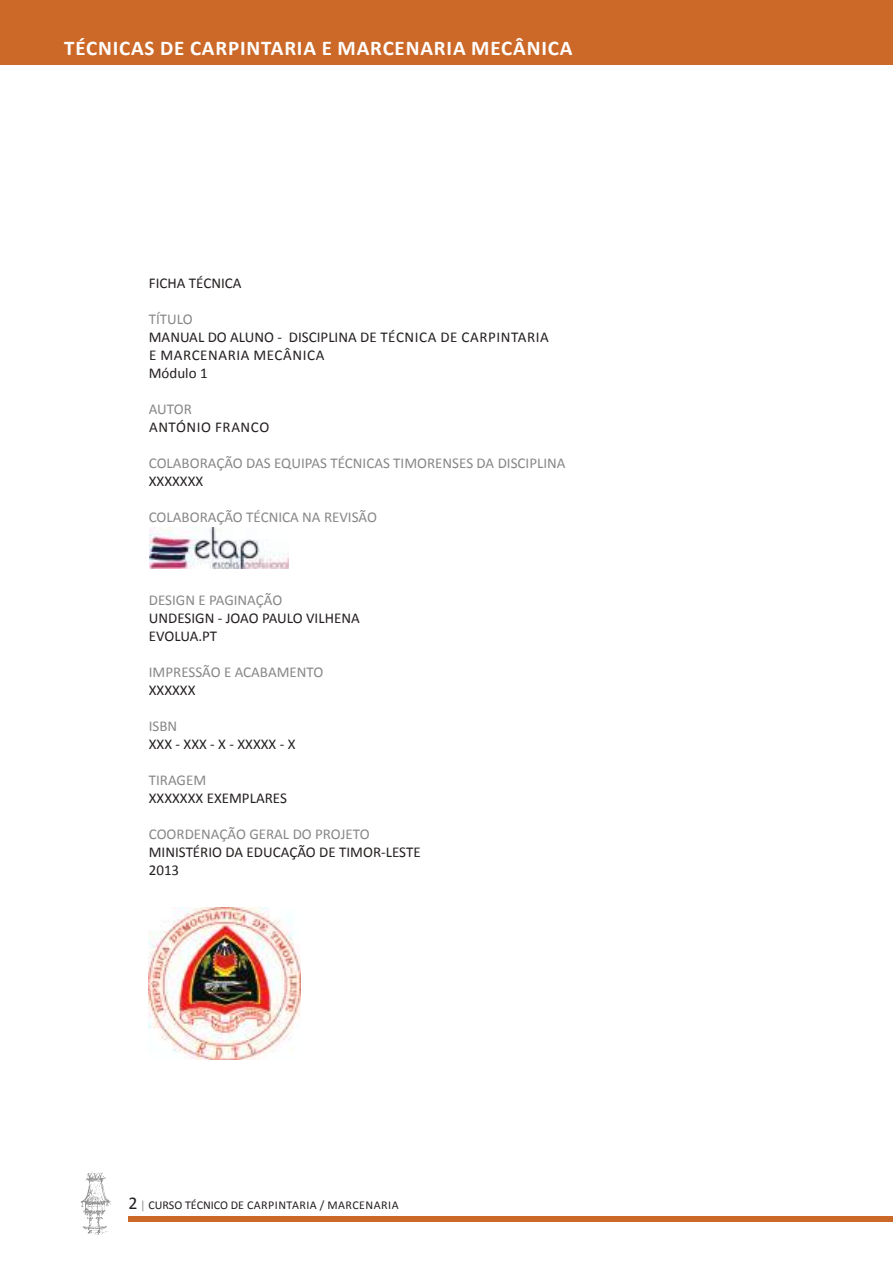
<style>
.page{position:relative;width:893px;height:1263px;background:#fff}
.page>*{position:absolute;margin:0;border:0;box-sizing:border-box;transform-origin:0 0}
.t1{font:700 21px "Calibri";letter-spacing:.04em;color:#fff}
.t2{font:15px/18px "Calibri";color:#241f1f}
.t3{font:15px "Calibri";color:#878789}
.t4{font:12px "Calibri";color:#241f1f}
.s1{font-size:18px}
.s2{color:#919193}
</style>
<div class="page">
<div style="left:128px;top:1216px;width:765px;height:5px;background:#cc6929"></div>
<div style="left:0;top:0;width:893px;height:64px;background:#cc6929"></div>
<svg style="left:80px;top:1171px;width:31px;height:64px"></svg>
<img style="left:149px;top:528px;width:140px;height:41px">
<img style="left:149px;top:908px;width:152px;height:151px">
<h1 class="t1" style="left:64px;top:35px;width:475px">TÉCNICAS DE CARPINTARIA E MARCENARIA MECÂNICA</h1>
<p class="t2" style="left:149px;top:274px;width:94px">FICHA TÉCNICA</p>
<p class="t3" style="left:149px;top:309px;width:45px">TÍTULO</p>
<p class="t2" style="left:149px;top:328px;width:248px">MANUAL DO ALUNO - DISCIPLINA DE TÉCNIC</p>
<p class="t2" style="left:428px;top:328px;width:123px">A DE CARPINTARIA</p>
<p class="t2" style="left:149px;top:346px;width:44px">E MARCEN</p>
<p class="t2" style="left:218px;top:346px;width:46px">ARIA MEC</p>
<p class="t2" style="left:283px;top:346px;width:43px">ÂNICA</p>
<p class="t2" style="left:149px;top:364px;width:60px">MÓDULO 1</p>
<p class="t3" style="left:149px;top:399px;width:45px">AUTOR</p>
<p class="t2" style="left:149px;top:418px;width:47px">ANTÓNIO</p>
<p class="t2" style="left:215px;top:418px;width:36px">FRANCO</p>
<p class="t3" style="left:149px;top:453px;width:418px">COLABORAÇÃO DAS EQUIPAS TÉCNICAS TIMORENSES DA DISCIPLINA</p>
<p class="t2" style="left:149px;top:472px;width:56px">XXXXXXX</p>
<p class="t3" style="left:149px;top:507px;width:230px">COLABORAÇÃO TÉCNICA NA REVISÃO</p>
<p class="t3" style="left:149px;top:590px;width:135px">DESIGN E PAGINAÇÃO</p>
<p class="t2" style="left:149px;top:609px;width:212px">UNDESIGN - JOAO PAULO VILHENA<br>EVOLUA.PT</p>
<p class="t3" style="left:149px;top:662px;width:176px">IMPRESSÃO E ACABAMENTO</p>
<p class="t2" style="left:149px;top:681px;width:48px">XXXXXX</p>
<p class="t3" style="left:149px;top:716px;width:30px">ISBN</p>
<p class="t2" style="left:149px;top:735px;width:148px">XXX - XXX - X - XXXXX - X</p>
<p class="t3" style="left:149px;top:770px;width:59px">TIRAGEM</p>
<p class="t2" style="left:149px;top:789px;width:140px">XXXXXXX EXEMPLARES</p>
<p class="t3" style="left:149px;top:824px;width:222px">COORDENAÇÃO GERAL DO PROJETO</p>
<p class="t2" style="left:149px;top:843px;width:273px">MINISTÉRIO DA EDUCAÇÃO DE TIMOR-LESTE<br>2013</p>
<p class="t4" style="left:128px;top:1197px;width:225px"><span class="s1">2</span> <span class="s2">|</span> CURSO TÉCNICO DE CAR PINTARIA / MARCEN</p>
<p class="t4" style="left:374px;top:1197px;width:26px">ARIA</p>
</div>
